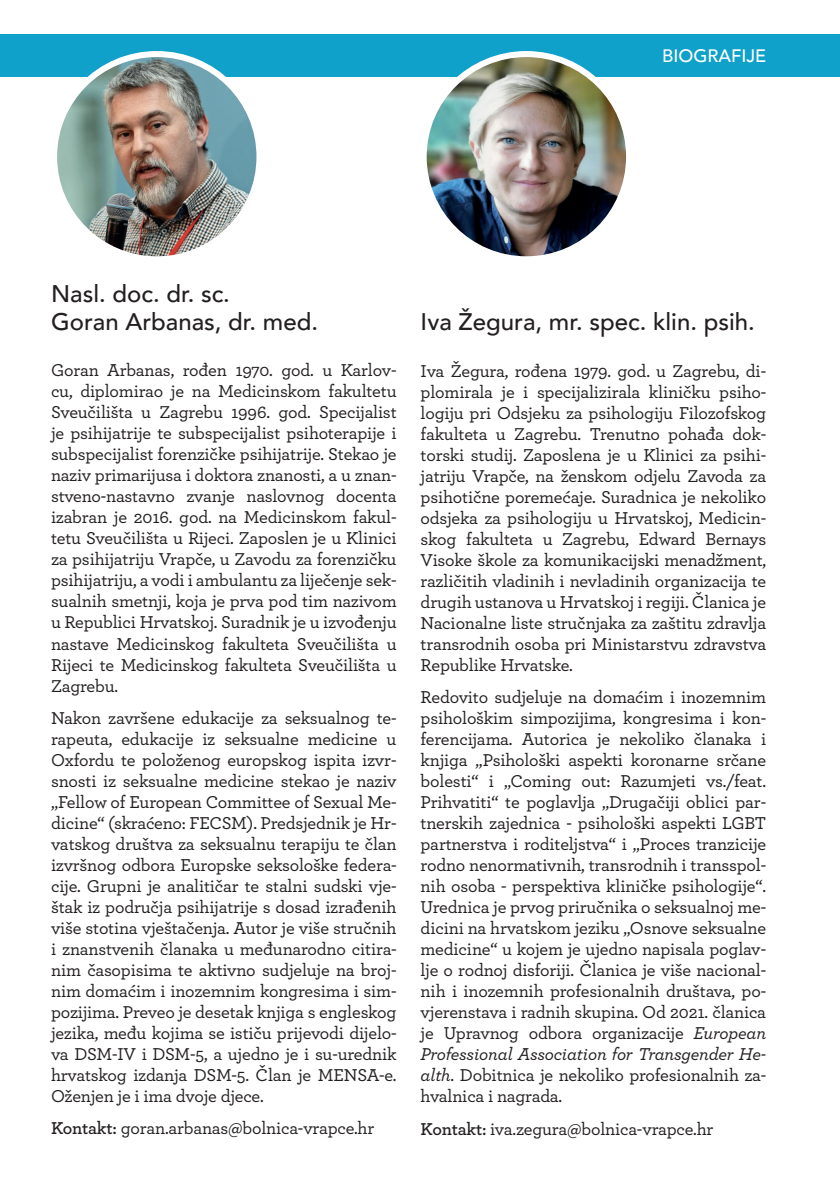
<style>
.page{position:relative;width:840px;height:1191px;background:#fff}
.page>*{position:absolute;margin:0;border:0;box-sizing:border-box;transform-origin:0 0}
.t1{font:500 24px/28.8px "Avenir";color:#231f20}
.t2{font:500 18px/21px "Archer Pro";letter-spacing:-.01em;color:#231f20;text-align:justify}
.t3{font:500 18px "Avenir";color:#fff}
.s1{font-weight:600}
.s2{font-style:italic}
</style>
<div class="page">
<div style="left:0;top:34px;width:839px;height:42px;background:#10a1cb"></div>
<img style="left:423px;top:54px;width:205px;height:205px;border-radius:103px">
<div style="left:420px;top:51px;width:211px;height:211px;border:6px solid #fff;border-radius:50%"></div>
<img style="left:54px;top:54px;width:205px;height:205px;border-radius:103px">
<div style="left:51px;top:51px;width:211px;height:211px;border:6px solid #fff;border-radius:50%"></div>
<p class="t3" style="left:661px;top:40px;width:106px">BIOGRAFIJE</p>
<h1 class="t1" style="left:51px;top:277px;width:268px">Nasl. doc. dr. sc.<br>Goran Arbanas, dr. med.</h1>
<p class="t2" style="left:51px;top:359px;width:347px">Goran Arbanas, rođen 1970. god. u Karlov&shy;cu, diplomirao je na Medicinskom fakultetu Sveučilišta u Zagrebu 1996. god. Specijalist je psihijatrije te subspecijalist psihoterapije i subspecijalist forenzičke psihijatrije. Stekao je naziv primarijusa i doktora znanosti, a u znan&shy;stveno-nastavno zvanje naslovnog docenta izabran je 2016. god. na Medicinskom fakul&shy;tetu Sveučilišta u Rijeci. Zaposlen je u Klinici za psihijatriju Vrapče, u Zavodu za forenzičku psihijatriju, a vodi i ambulantu za liječenje sek&shy;sualnih smetnji, koja je prva pod tim nazivom u Republici Hrvatskoj. Suradnik je u izvođenju nastave Medicinskog fakulteta Sveučilišta u Rijeci te Medicinskog fakulteta Sveučilišta u Zagrebu.</p>
<p class="t2" style="left:51px;top:706px;width:347px">Nakon završene edukacije za seksualnog te&shy;rapeuta, edukacije iz seksualne medicine u Oxfordu te položenog europskog ispita izvr&shy;snosti iz seksualne medicine stekao je naziv „Fellow of European Committee of Sexual Me&shy;dicine“ (skraćeno: FECSM). Predsjednik je Hr&shy;vatskog društva za seksualnu terapiju te član izvršnog odbora Europske seksološke federa&shy;cije. Grupni je analitičar te stalni sudski vje&shy;štak iz područja psihijatrije s dosad izrađenih više stotina vještačenja. Autor je više stručnih i znanstvenih članaka u međunarodno citira&shy;nim časopisima te aktivno sudjeluje na broj&shy;nim domaćim i inozemnim kongresima i sim&shy;pozijima. Preveo je desetak knjiga s engleskog jezika, među kojima se ističu prijevodi dijelo&shy;va DSM-IV i DSM-5, a ujedno je i su-urednik hrvatskog izdanja DSM-5. Član je MENSA-e.<br>Oženjen je i ima dvoje djece.</p>
<p class="t2" style="left:51px;top:1117px;width:324px"><span class="s1">Kontakt:</span> goran.arbanas@bolnica-vrapce.hr</p>
<h1 class="t1" style="left:420px;top:306px;width:335px">Iva Žegura, mr. spec. klin. psih.</h1>
<p class="t2" style="left:420px;top:359px;width:347px">Iva Žegura, rođena 1979. god. u Zagrebu, di&shy;plomirala je i specijalizirala kliničku psiho&shy;logiju pri Odsjeku za psihologiju Filozofskog fakulteta u Zagrebu. Trenutno pohađa dok&shy;torski studij. Zaposlena je u Klinici za psihi&shy;jatriju Vrapče, na ženskom odjelu Zavoda za psihotične poremećaje. Suradnica je nekoliko odsjeka za psihologiju u Hrvatskoj, Medicin&shy;skog fakulteta u Zagrebu, Edward Bernays Visoke škole za komunikacijski menadžment, različitih vladinih i nevladinih organizacija te drugih ustanova u Hrvatskoj i regiji. Članica je Nacionalne liste stručnjaka za zaštitu zdravlja transrodnih osoba pri Ministarstvu zdravstva Republike Hrvatske.</p>
<p class="t2" style="left:420px;top:685px;width:347px">Redovito sudjeluje na domaćim i inozemnim psihološkim simpozijima, kongresima i kon&shy;ferencijama. Autorica je nekoliko članaka i knjiga „Psihološki aspekti koronarne srčane bolesti“ i „Coming out: Razumjeti vs./feat.<br>Prihvatiti“ te poglavlja „Drugačiji oblici par&shy;tnerskih zajednica - psihološki aspekti LGBT partnerstva i roditeljstva“ i „Proces tranzicije rodno nenormativnih, transrodnih i transspol&shy;nih osoba - perspektiva kliničke psihologije“.<br>Urednica je prvog priručnika o seksualnoj me&shy;dicini na hrvatskom jeziku „Osnove seksualne medicine“ u kojem je ujedno napisala poglav&shy;lje o rodnoj disforiji. Članica je više nacional&shy;nih i inozemnih profesionalnih društava, po&shy;vjerenstava i radnih skupina. Od 2021. članica je Upravnog odbora organizacije <span class="s2">European Professional Association for Transgender He&shy;alth</span>. Dobitnica je nekoliko profesionalnih za&shy;hvalnica i nagrada.</p>
<p class="t2" style="left:420px;top:1117px;width:294px"><span class="s1">Kontakt:</span> iva.zegura@bolnica-vrapce.hr</p>
</div>
